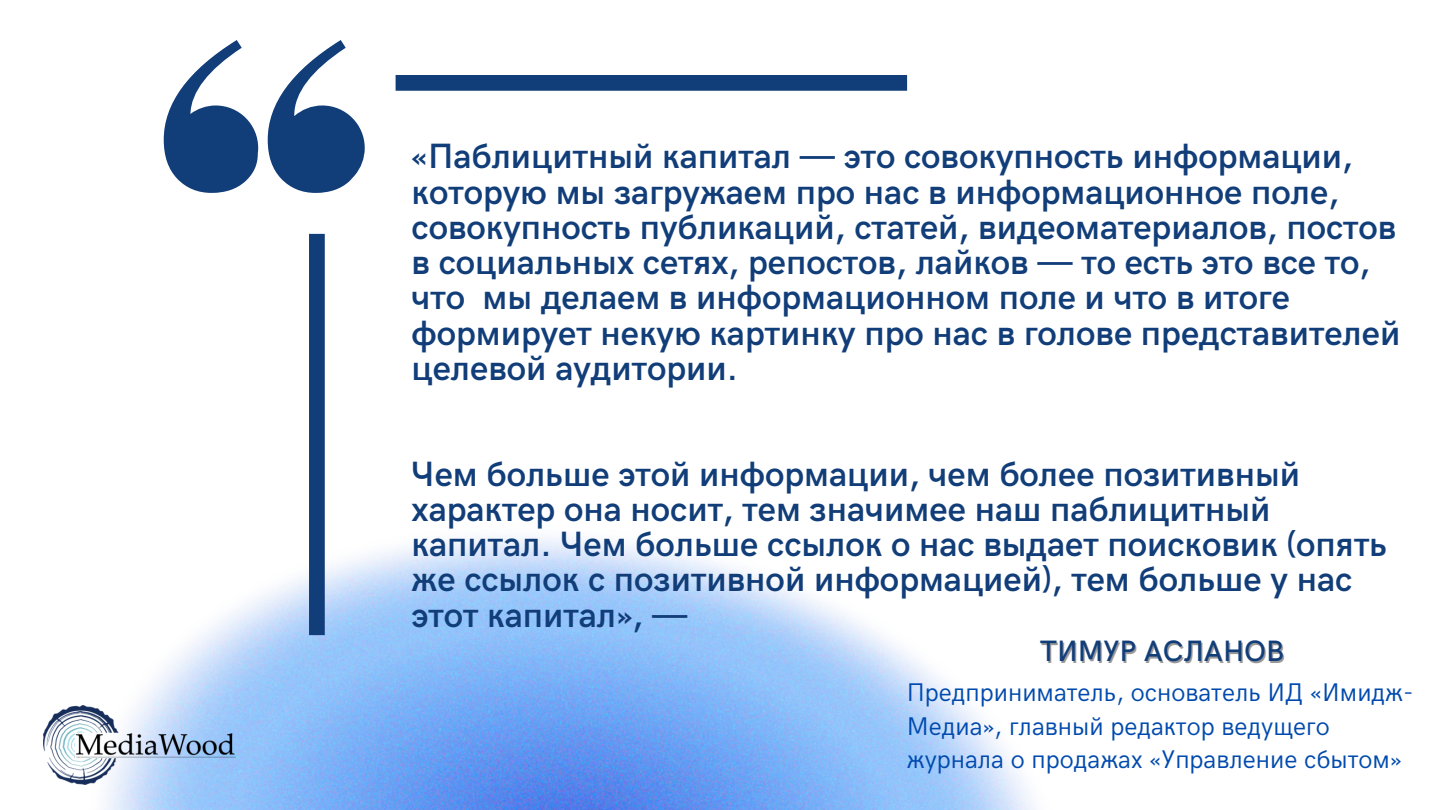
<style>
.page{position:relative;width:1440px;height:810px;background:#fff}
.page>*{position:absolute;margin:0;border:0;box-sizing:border-box;transform-origin:0 0}
.t1{font:600 35.3px/35.2px "HK Grotesk";color:#113d79}
.t2{font:500 29.5px "HK Grotesk";color:#113d79}
.t3{font:25.6px/33.1px "HK Grotesk";color:#004aad}
.s1{color:rgb(0 0 0/.4)}
</style>
<div class="page">
<img style="left:104px;top:535px;width:930px;height:275px">
<img style="left:44px;top:705px;width:192px;height:80px">
<svg style="left:164px;top:40px;width:94px;height:153px"></svg>
<svg style="left:268px;top:40px;width:97px;height:153px"></svg>
<div style="left:396px;top:75px;width:511px;height:16px;background:#113d79"></div>
<div style="left:309px;top:234px;width:16px;height:401px;background:#113d79"></div>
<p class="t1" style="left:412px;top:140px;width:985px">«Паблицитный капитал — это совокупность информации, которую мы загружаем про нас в информационное поле, совокупность публикаций, статей, видеоматериалов, постов в социальных сетях, репостов, лайков — то есть это все то, что мы делаем в информационном поле и что в итоге формирует некую картинку про нас в голове представителей целевой аудитории.</p>
<p class="t1" style="left:412px;top:457px;width:973px">Чем больше этой информации, чем более позитивный характер она носит, тем значимее наш паблицитный капитал. Чем больше ссылок о нас выдает поисковик (опять же ссылок с позитивной информацией), тем больше у нас этот капитал», —</p>
<p class="t2" style="left:1040px;top:635px;width:246px">ТИМУР АС<span class="s1">Л</span>АНОВ</p>
<p class="t3" style="left:907px;top:677px;width:508px">Предп ри ни матель, основатель ИД «Имидж-<br>Медиа», главный редактор ведущего журнала о п родажах «Уп равление сбытом»</p>
</div>
